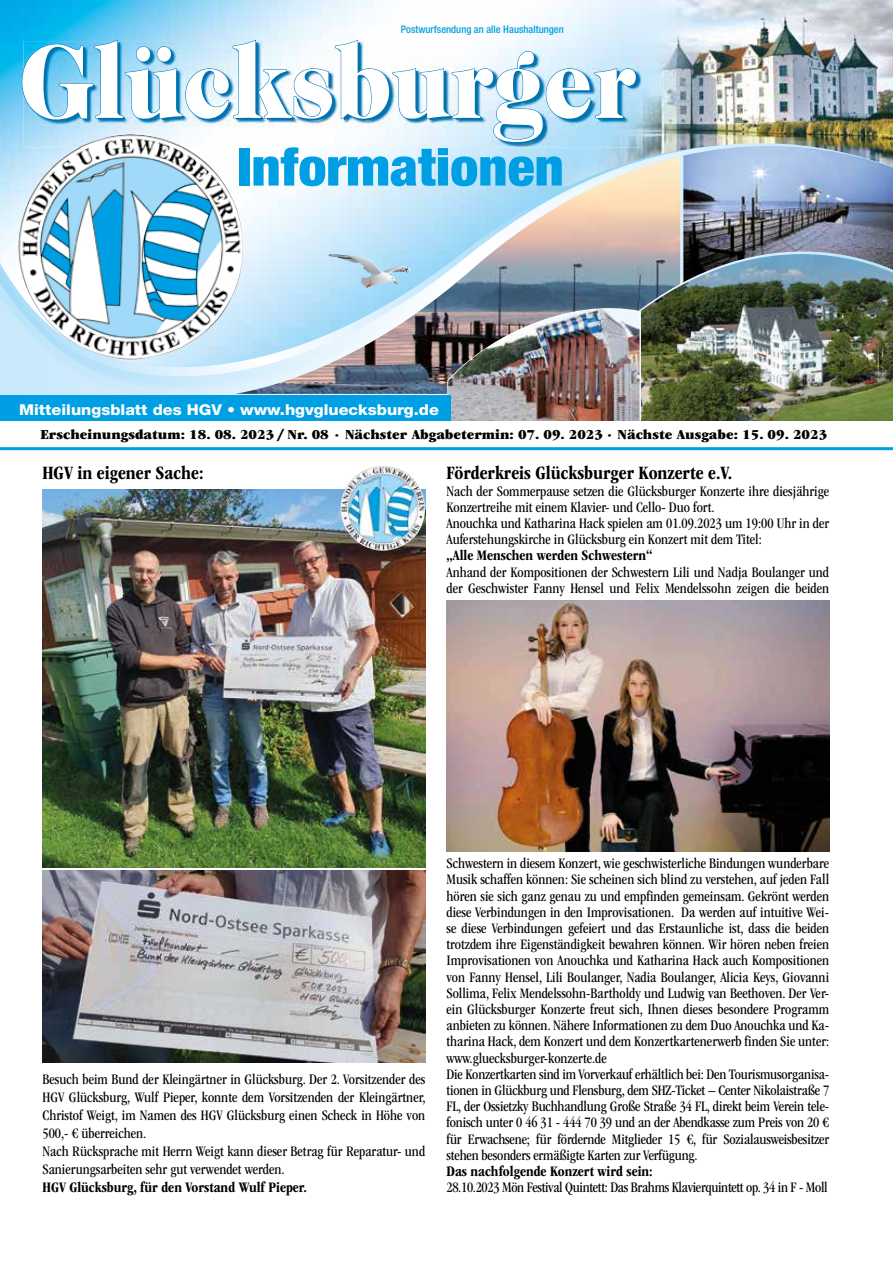
<style>
.page{position:relative;width:893px;height:1263px;background:#fff}
.page>*{position:absolute;margin:0;border:0;box-sizing:border-box;transform-origin:0 0}
.t1{font:900 105.9px "Caslon 224 Std";color:#fff;scale:.91 1}
.t2{font:900 condensed 52.5px "Helvetica Neue LT Std";color:#009fe3;scale:1.07 1}
.t3{font:700 condensed 19.5px "ITC Garamond Std";color:#000}
.t4{font:condensed 15px/16.2px "ITC Garamond Std";color:#000}
.t5{font:700 condensed 15px "ITC Garamond Std";color:#000}
.t6{font:condensed 15px "ITC Garamond Std";letter-spacing:-.02em;color:#000}
.t7{font:800 15px "Helvetica Neue LT Std";color:#fff;scale:1.08 1}
.t8{font:14.25px "ITC Garamond Std Ult Cond";color:#000;scale:1.2 1}
.t9{font:500 condensed 10.5px "Helvetica Neue LT Std";color:#009fe3}
</style>
<div class="page">
<img style="left:0;top:0;width:893px;height:143px">
<svg style="left:0;top:146px;width:683px;height:249px"></svg>
<img style="left:683px;top:146px;width:210px;height:105px">
<img style="left:235px;top:157px;width:445px;height:237px">
<svg style="left:480px;top:251px;width:413px;height:170px;background:#7a8b9b"></svg>
<svg style="left:328px;top:254px;width:83px;height:34px;background:#b2d3e7"></svg>
<svg style="left:447px;top:304px;width:193px;height:117px"></svg>
<img style="left:24px;top:41px;width:618px;height:106px">
<img style="left:79px;top:143px;width:106px;height:4px">
<svg style="left:22px;top:39px;width:615px;height:104px"></svg>
<img style="left:641px;top:254px;width:252px;height:167px">
<img style="left:448px;top:309px;width:191px;height:112px">
<div style="left:0;top:395px;width:451px;height:26px;background:#009fe3"></div>
<hr style="left:0;top:447px;width:893px;height:3px;background:#009fe3">
<img style="left:43px;top:489px;width:382px;height:378px">
<img style="left:43px;top:871px;width:382px;height:191px">
<img style="left:335px;top:466px;width:91px;height:85px">
<img style="left:446px;top:601px;width:383px;height:250px">
<p class="t9" style="left:401px;top:23px;width:164px">Postwurfsendung an alle Haushaltungen</p>
<h1 class="t1" style="left:19px;top:20px;width:679px">Glücksburger</h1>
<h2 class="t2" style="left:237px;top:135px;width:307px">Informationen</h2>
<p class="t7" style="left:19px;top:400px;width:390px">Mitteilungsblatt des HGV • www.hgvgluecksburg.de</p>
<p class="t8" style="left:40px;top:426px;width:657px">Erscheinungsdatum: 18. 08. 2023 / Nr. 08 · Nächster Abgabetermin: 07. 09. 2023 · Nächste Ausgabe: 15. 09. 2023</p>
<h3 class="t3" style="left:43px;top:462px;width:162px">HGV in eigener Sache:</h3>
<h3 class="t3" style="left:446px;top:462px;width:287px">Förderkreis Glücksburger Konzerte e.V.</h3>
<p class="t4" style="left:446px;top:483px;width:384px">Nach der Sommerpause setzen die Glücksburger Konzerte ihre diesjährige Konzertreihe mit einem Klavier- und Cello- Duo fort.<br>Anouchka und Katharina Hack spielen am 01.09.2023 um 19:00 Uhr in der Auferstehungskirche in Glücksburg ein Konzert mit dem Titel:</p>
<p class="t5" style="left:446px;top:547px;width:208px">„Alle Menschen werden Schwestern“</p>
<p class="t4" style="left:446px;top:564px;width:384px">Anhand der Kompositionen der Schwestern Lili und Nadja Boulanger und der Geschwister Fanny Hensel und Felix Mendelssohn zeigen die beiden</p>
<p class="t4" style="left:43px;top:1070px;width:384px;line-height:18px">Besuch beim Bund der Kleingärtner in Glücksburg. Der 2. Vorsitzender des HGV Glücksburg, Wulf Pieper, konnte dem Vorsitzenden der Kleingärtner, Christof Weigt, im Namen des HGV Glücksburg einen Scheck in Höhe von 500,- € überreichen.<br>Nach Rücksprache mit Herrn Weigt kann dieser Betrag für Reparatur- und Sanierungsarbeiten sehr gut verwendet werden.</p>
<p class="t5" style="left:43px;top:1179px;width:266px">HGV Glücksburg, für den Vorstand Wulf Pieper.</p>
<p class="t4" style="left:446px;top:855px;width:384px">Schwestern in diesem Konzert, wie geschwisterliche Bindungen wunderbare Musik schaffen können: Sie scheinen sich blind zu verstehen, auf jeden Fall hören sie sich ganz genau zu und empfinden gemeinsam. Gekrönt werden diese Verbindungen in den Improvisationen. Da werden auf intuitive Wei&shy;se diese Verbindungen gefeiert und das Erstaunliche ist, dass die beiden trotzdem ihre Eigenständigkeit bewahren können. Wir hören neben freien Improvisationen von Anouchka und Katharina Hack auch Kompositionen von Fanny Hensel, Lili Boulanger, Nadia Boulanger, Alicia Keys, Giovanni Sollima, Felix Mendelssohn-Bartholdy und Ludwig van Beethoven. Der Ver&shy;ein Glücksburger Konzerte freut sich, Ihnen dieses besondere Programm anbieten zu können. Nähere Informationen zu dem Duo Anouchka und Ka&shy;tharina Hack, dem Konzert und dem Konzertkartenerwerb finden Sie unter: www.gluecksburger-konzerte.de<br>Die Konzertkarten sind im Vorverkauf erhältlich bei: Den Tourismusorganisa&shy;tionen in Glückburg und Flensburg, dem SHZ-Ticket – Center Nikolaistraße 7<br>FL, der Ossietzky Buchhandlung Große Straße 34 FL, direkt beim Verein tele&shy;fonisch unter 0 46 31 - 444 70 39 und an der Abendkasse zum Preis von 20 € für Erwachsene; für fördernde Mitglieder 15 €, für Sozialausweisbesitzer stehen besonders ermäßigte Karten zur Verfügung.</p>
<p class="t5" style="left:446px;top:1163px;width:208px">Das nachfolgende Konzert wird sein:</p>
<p class="t6" style="left:446px;top:1179px;width:383px">28.10.2023 Mön Festival Quintett: Das Brahms Klavierquintett op. 34 in F - Moll</p>
</div>
